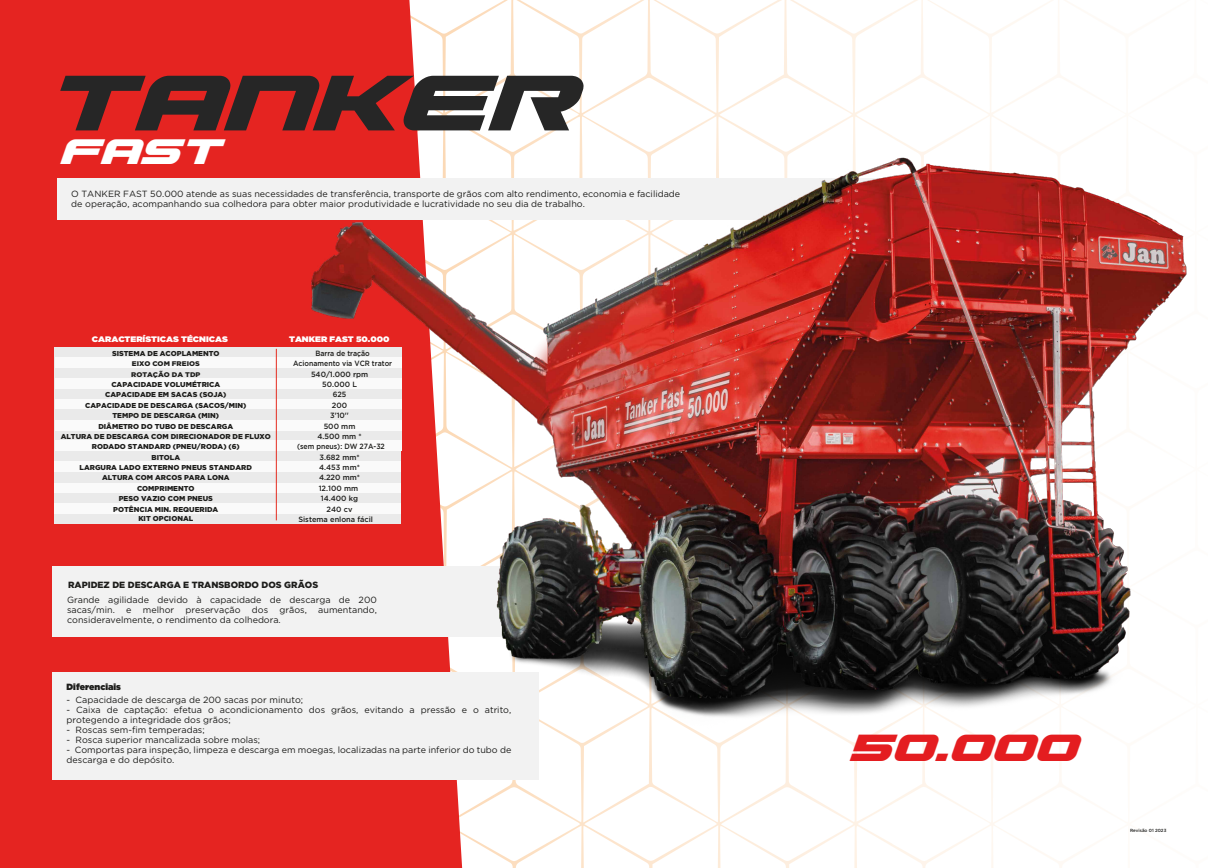
<style>
.page{position:relative;width:1208px;height:868px;background:#fff}
.page>*{position:absolute;margin:0;border:0;box-sizing:border-box;transform-origin:0 0}
.t1{font:italic 700 95px "Gunship";color:#262626}
.t2{font:italic 700 45.8px "Gunship";color:#e41d20}
.t3{font:italic 700 42.9px "Gunship";color:#fff}
.t4{font:9px/10px "Gotham";color:#1d1d1b}
.t5{font:900 9px "Gotham";color:#1d1d1b}
.t6{font:900 9px "Gotham";color:#1d1d1b}
.t7{font:900 8px "Gotham";color:#fff;scale:1.09 1}
.t8{font:500 7.6px/10.4px "Gotham";color:#1d1d1b;text-align:center}
.t9{font:500 7.6px/10.3px "Gotham";color:#1d1d1b;text-align:center;scale:.92 1}
.t10{font:500 7.6px "Gotham";color:#1d1d1b;scale:.91 1}
.t11{font:500 7.6px "Gotham";color:#1d1d1b;scale:.95 1}
.t12{font:900 7.1px/10.4px "Gotham";color:#1d1d1b;text-align:center}
.t13{font:900 6.8px "Gotham";color:#1d1d1b;scale:1.07 1}
.t14{font:500 4.5px "Gotham";color:#1d1d1b}
</style>
<div class="page">
<svg style="left:581px;top:0;width:487px;height:72px"></svg>
<div style="left:0;top:0;width:462px;height:867px;background:#e52421"></div>
<div style="left:52px;top:672px;width:486px;height:107px;background:#f2f2f2"></div>
<div style="left:55px;top:368px;width:346px;height:10px;background:#eaeaea"></div>
<div style="left:55px;top:347px;width:346px;height:10px;background:#eaeaea"></div>
<div style="left:55px;top:331px;width:346px;height:15px;background:#e52421"></div>
<div style="left:55px;top:357px;width:346px;height:11px;background:#fafafa"></div>
<div style="left:55px;top:388px;width:346px;height:11px;background:#eaeaea"></div>
<div style="left:55px;top:378px;width:346px;height:10px;background:#fafafa"></div>
<div style="left:55px;top:451px;width:346px;height:10px;background:#eaeaea"></div>
<div style="left:55px;top:399px;width:346px;height:10px;background:#fafafa"></div>
<div style="left:55px;top:409px;width:346px;height:11px;background:#eaeaea"></div>
<div style="left:55px;top:430px;width:346px;height:10px;background:#eaeaea"></div>
<div style="left:55px;top:420px;width:346px;height:10px;background:#fafafa"></div>
<div style="left:55px;top:440px;width:346px;height:11px;background:#fafafa"></div>
<div style="left:55px;top:493px;width:346px;height:10px;background:#eaeaea"></div>
<div style="left:55px;top:513px;width:346px;height:11px;background:#eaeaea"></div>
<div style="left:55px;top:482px;width:346px;height:11px;background:#fafafa"></div>
<div style="left:55px;top:472px;width:346px;height:10px;background:#eaeaea"></div>
<div style="left:55px;top:461px;width:346px;height:11px;background:#fafafa"></div>
<div style="left:55px;top:503px;width:346px;height:10px;background:#fafafa"></div>
<div style="left:52px;top:565px;width:474px;height:71px;background:#f2f2f2"></div>
<div style="left:58px;top:179px;width:854px;height:41px;background:#f2f2f2"></div>
<img style="left:248px;top:72px;width:939px;height:722px">
<h1 class="t1" style="left:42px;top:59px;width:532px">tanker</h1>
<h3 class="t3" style="left:58px;top:131px;width:162px">fast</h3>
<p class="t4" style="left:71px;top:189px;width:610px">O TANKER FAST 50.000 atende as suas necessidades de transferência, transporte de grãos com alto rendimento, economia e facilidade de operação, acompanhando sua colhedora para obter maior produtividade e lucratividade no seu dia de trabalho.</p>
<p class="t7" style="left:92px;top:333px;width:126px">CARACTERÍSTICAS TÉCNICAS</p>
<p class="t12" style="left:112px;top:348px;width:109px">SISTEMA DE ACOPLAMENTO</p>
<p class="t13" style="left:132px;top:359px;width:65px">EIXO COM FREIOS</p>
<p class="t12" style="left:105px;top:389px;width:123px">CAPACIDADE EM SACAS (SOJA)</p>
<p class="t13" style="left:131px;top:369px;width:66px">ROTAÇÃO DA TDP</p>
<p class="t12" style="left:111px;top:379px;width:110px">CAPACIDADE VOLUMÉTRICA</p>
<p class="t12" style="left:85px;top:400px;width:163px">CAPACIDADE DE DESCARGA (SACOS/MIN)</p>
<p class="t12" style="left:61px;top:421px;width:212px">DIÂMETRO DO TUBO DE DESCARGA<br>ALTURA DE DESCARGA COM DIRECIONADOR DE FLUXO</p>
<p class="t12" style="left:112px;top:410px;width:108px">TEMPO DE DESCARGA (MIN)</p>
<p class="t7" style="left:289px;top:333px;width:94px">TANKER FAST 50.000</p>
<p class="t8" style="left:311px;top:369px;width:59px">540/1.000 rpm<br>50.000 L</p>
<p class="t9" style="left:293px;top:348px;width:109px">Barra de tração<br>Acionamento via VCR trator</p>
<p class="t11" style="left:333px;top:389px;width:16px">625</p>
<p class="t8" style="left:332px;top:399px;width:17px">200</p>
<p class="t8" style="left:330px;top:410px;width:20px">3'10''</p>
<p class="t8" style="left:324px;top:420px;width:33px">500 mm</p>
<p class="t8" style="left:317px;top:431px;width:46px">4.500 mm *</p>
<p class="t12" style="left:80px;top:441px;width:174px">RODADO STANDARD (PNEU/RODA) (6)<br>BITOLA<br>LARGURA LADO EXTERNO PNEUS STANDARD<br>ALTURA COM ARCOS PARA LONA<br>COMPRIMENTO</p>
<p class="t10" style="left:297px;top:441px;width:98px">(sem pneus): DW 27A-32</p>
<p class="t8" style="left:319px;top:451px;width:42px">3.682 mm*</p>
<p class="t8" style="left:319px;top:462px;width:42px">4.453 mm*</p>
<p class="t8" style="left:319px;top:472px;width:43px">4.220 mm*</p>
<p class="t8" style="left:319px;top:482px;width:41px">12.100 mm</p>
<p class="t8" style="left:321px;top:493px;width:39px">14.400 kg</p>
<p class="t8" style="left:326px;top:504px;width:27px">240 cv</p>
<p class="t12" style="left:113px;top:493px;width:107px">PESO VAZIO COM PNEUS<br>POTÊNCIA MIN. REQUERIDA</p>
<p class="t12" style="left:138px;top:513px;width:56px">KIT OPCIONAL</p>
<p class="t8" style="left:298px;top:514px;width:76px">Sistema enlona fácil</p>
<p class="t5" style="left:68px;top:578px;width:252px">RAPIDEZ DE DESCARGA E TRANSBORDO DOS GRÃOS</p>
<p class="t4" style="left:67px;top:594px;width:311px">Grande agilidade devido à capacidade de descarga de 200 sacas/min.</p>
<p class="t4" style="left:126px;top:604px;width:7px">e</p>
<p class="t4" style="left:143px;top:604px;width:33px">melhor</p>
<p class="t4" style="left:185px;top:604px;width:57px">preservação</p>
<p class="t4" style="left:252px;top:604px;width:18px">dos</p>
<p class="t4" style="left:280px;top:604px;width:29px">grãos,</p>
<p class="t4" style="left:318px;top:604px;width:60px">aumentando,</p>
<p class="t4" style="left:67px;top:614px;width:215px">consideravelmente, o rendimento da colhedora.</p>
<p class="t6" style="left:67px;top:680px;width:56px">Diferenciais</p>
<p class="t4" style="left:67px;top:694px;width:238px">- Capacidade de descarga de 200 sacas por minuto;</p>
<p class="t4" style="left:67px;top:704px;width:446px">- Caixa de captação: efetua o acondicionamento dos grãos, evitando a pressão e o atrito, protegendo a integridade dos grãos;</p>
<p class="t4" style="left:67px;top:724px;width:140px">- Roscas sem-fim temperadas;</p>
<p class="t4" style="left:67px;top:734px;width:195px">- Rosca superior mancalizada sobre molas;</p>
<p class="t4" style="left:67px;top:744px;width:446px">- Comportas para inspeção, limpeza e descarga em moegas, localizadas na parte inferior do tubo de descarga e do depósito.</p>
<h2 class="t2" style="left:847px;top:726px;width:230px">5o.ooo</h2>
<p class="t14" style="left:1130px;top:827px;width:38px">Revisão 01 2023</p>
</div>
